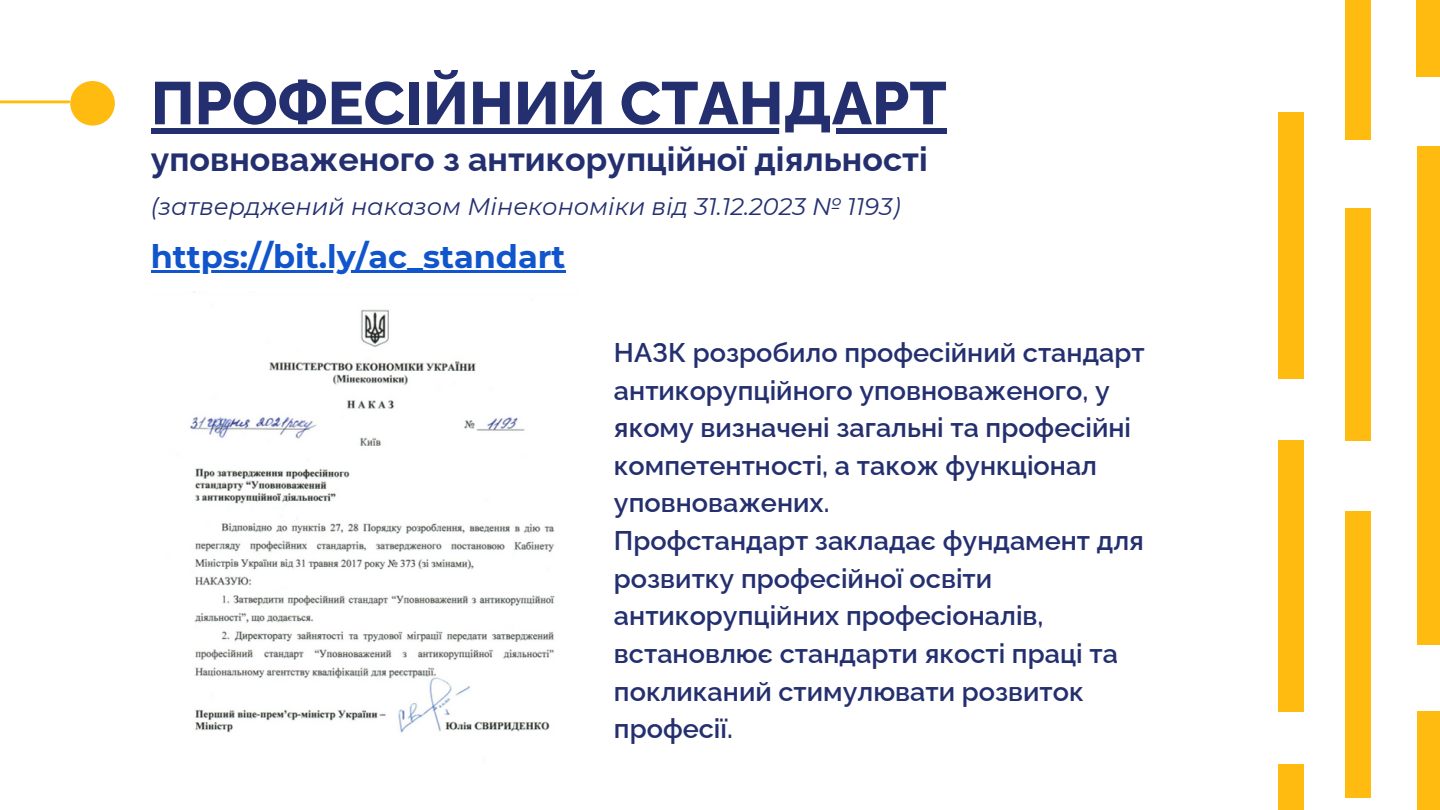
<style>
.page{position:relative;width:1440px;height:810px;background:#fff}
.page>*{position:absolute;margin:0;border:0;box-sizing:border-box;transform-origin:0 0}
.t1{font:800 60px "Raleway";color:#242f6f}
.t2{font:700 34px "Raleway";color:#242f6f}
.t3{font:700 32px "Montserrat";color:#15c}
.t4{font:600 27.1px/37.6px "Raleway";color:#242f6f}
.t5{font:italic 24px "Montserrat";color:#242f6f}
</style>
<div class="page">
<div style="left:1345px;top:0;width:25px;height:139px;background:#ffbb10"></div>
<div style="left:1345px;top:208px;width:25px;height:233px;background:#ffbb10"></div>
<div style="left:1345px;top:512px;width:25px;height:286px;background:#ffbb10"></div>
<div style="left:1278px;top:764px;width:26px;height:46px;background:#ffbb10"></div>
<div style="left:1278px;top:113px;width:26px;height:266px;background:#ffbb10"></div>
<div style="left:1416px;top:0;width:24px;height:77px;background:#ffbb10"></div>
<div style="left:1417px;top:146px;width:23px;height:499px;background:#ffbb10"></div>
<div style="left:1417px;top:712px;width:23px;height:98px;background:#ffbb10"></div>
<div style="left:1278px;top:441px;width:26px;height:271px;background:#ffbb10"></div>
<hr style="left:0;top:100px;width:69px;height:3px;background:#ffbb10">
<div style="left:70px;top:81px;width:45px;height:45px;background:#ffbb10;border-radius:50%"></div>
<img style="left:190px;top:292px;width:365px;height:441px">
<div style="left:151px;top:128px;width:796px;height:6px;background:#242f6f"></div>
<hr style="left:151px;top:270px;width:414px;height:3px;background:#15c">
<p class="t1" style="left:151px;top:68px;width:797px">ПРОФЕСІЙНИЙ СТАНДАРТ</p>
<p class="t2" style="left:151px;top:139px;width:779px">уповноваженого з антикорупційної діяльності</p>
<p class="t5" style="left:151px;top:191px;width:751px">(затверджений наказом Мінекономіки від 31.12.2023 № 1193)</p>
<p class="t3" style="left:151px;top:237px;width:416px">https://bit.ly/ac_standart</p>
<p class="t4" style="left:614px;top:334px;width:532px">НАЗК розробило професійний стандарт антикорупційного уповноваженого, у якому визначені загальні та професійні компетентності, а також функціонал уповноважених.</p>
<p class="t4" style="left:614px;top:522px;width:532px">Профстандарт закладає фундамент для розвитку професійної освіти антикорупційних професіоналів, встановлює стандарти якості праці та покликаний стимулювати розвиток професії.</p>
</div>
